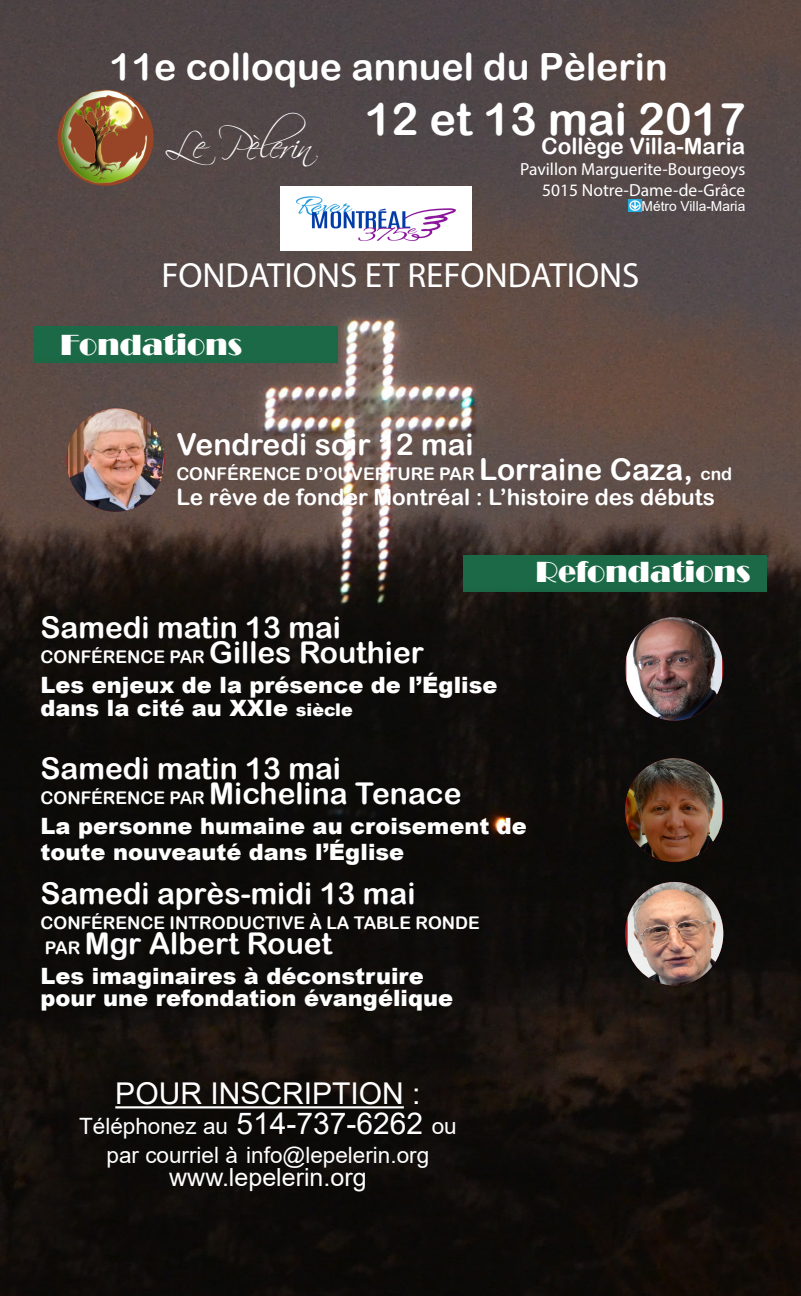
<style>
.page{position:relative;width:801px;height:1296px;background:#fff}
.page>*{position:absolute;margin:0;border:0;box-sizing:border-box;transform-origin:0 0}
.t1{font:45px "Arial Rounded MT Bold";color:#fff}
.t2{font:37.5px "Arial Rounded MT Bold";color:#fff}
.t3{font:37.5px "Scriptina";color:#fff}
.t4{font:35px "Myriad Pro";color:#fff}
.t5{font:30px "Arial Rounded MT Bold";color:#fff}
.t6{font:30px "Broadway";color:#fff}
.t7{font:30px "Arial";color:#fff}
.t8{font:25px "Arial";color:#fff}
.t9{font:900 22.5px "Arial";color:#fff}
.t10{font:22.5px "Arial Rounded MT Bold";color:#fff}
.t11{font:22.5px "Arial";color:#fff}
.t12{font:17.5px "Arial Rounded MT Bold";color:#fff}
.t13{font:17.5px "Myriad Pro";color:#fff}
.t14{font:13.75px "Arial";color:#fff}
.s1{font-size:30px}
.s2{font-size:17.5px}
</style>
<div class="page">
<img style="left:0;top:0;width:800px;height:1295px">
<img style="left:57px;top:90px;width:97px;height:96px;border-radius:48px">
<svg style="left:628px;top:199px;width:13px;height:12px"></svg>
<img style="left:68px;top:408px;width:96px;height:104px">
<img style="left:626px;top:617px;width:96px;height:103px">
<img style="left:626px;top:758px;width:96px;height:103px">
<img style="left:627px;top:882px;width:96px;height:103px">
<img style="left:280px;top:186px;width:191px;height:65px">
<hr style="left:115px;top:1106px;width:289px;height:2px;background:#fff">
<div style="left:35px;top:326px;width:303px;height:36px;background:#1b6946"></div>
<div style="left:463px;top:555px;width:303px;height:37px;background:#1b6946"></div>
<p class="t2" style="left:109px;top:44px;width:559px">11e colloque annuel du Pèlerin</p>
<p class="t3" style="left:165px;top:123px;width:149px">Le Pèlerin</p>
<p class="t1" style="left:365px;top:93px;width:382px">12 et 13 mai 2017</p>
<p class="t10" style="left:541px;top:133px;width:206px">Collège Villa-Maria</p>
<p class="t13" style="left:520px;top:158px;width:227px">Pavillon Marguerite-Bourgeoys</p>
<p class="t13" style="left:542px;top:179px;width:204px">5015 Notre-Dame-de-Grâce</p>
<p class="t14" style="left:641px;top:197px;width:105px">Métro Villa-Maria</p>
<p class="t4" style="left:161px;top:253px;width:479px">FONDATIONS ET REFONDATIONS</p>
<p class="t6" style="left:60px;top:328px;width:183px">Fondations</p>
<p class="t5" style="left:176px;top:426px;width:299px">Vendredi soir 12 mai</p>
<p class="t12" style="left:176px;top:463px;width:557px">CONFÉRENCE D’OUVERTURE PAR <span class="s1">Lorraine Caza,</span> cnd</p>
<p class="t10" style="left:176px;top:483px;width:540px">Le rêve de fonder Montréal : L’histoire des débuts</p>
<p class="t5" style="left:41px;top:610px;width:302px">Samedi matin 13 mai</p>
<p class="t5" style="left:41px;top:635px;width:385px"><span class="s2">CONFÉRENCE PAR</span> Gilles Routhier</p>
<p class="t9" style="left:41px;top:669px;width:458px">Les enjeux de la présence de l’Église</p>
<p class="t9" style="left:41px;top:691px;width:313px">dans la cité au XXIe <span class="s2">siècle</span></p>
<p class="t6" style="left:535px;top:554px;width:217px">Refondations</p>
<p class="t5" style="left:41px;top:751px;width:302px">Samedi matin 13 mai</p>
<p class="t5" style="left:41px;top:776px;width:422px"><span class="s2">CONFÉRENCE PAR</span> Michelina Tenace</p>
<p class="t9" style="left:41px;top:810px;width:488px">La personne humaine au croisement de</p>
<p class="t9" style="left:41px;top:836px;width:365px">toute nouveauté dans l’Église</p>
<p class="t5" style="left:41px;top:875px;width:376px">Samedi après-midi 13 mai</p>
<p class="t12" style="left:41px;top:912px;width:441px">CONFÉRENCE INTRODUCTIVE À LA TABLE RONDE</p>
<p class="t5" style="left:45px;top:925px;width:289px"><span class="s2">PAR</span> Mgr Albert Rouet</p>
<p class="t9" style="left:41px;top:959px;width:385px">Les imaginaires à déconstruire</p>
<p class="t9" style="left:41px;top:982px;width:414px">pour une refondation évangélique</p>
<p class="t7" style="left:115px;top:1073px;width:307px">POUR INSCRIPTION :</p>
<p class="t11" style="left:79px;top:1110px;width:379px">Téléphonez au <span class="s1">514-737-6262</span> ou</p>
<p class="t11" style="left:106px;top:1140px;width:324px">par courriel à info@lepelerin.org</p>
<p class="t8" style="left:169px;top:1159px;width:199px">www.lepelerin.org</p>
</div>
